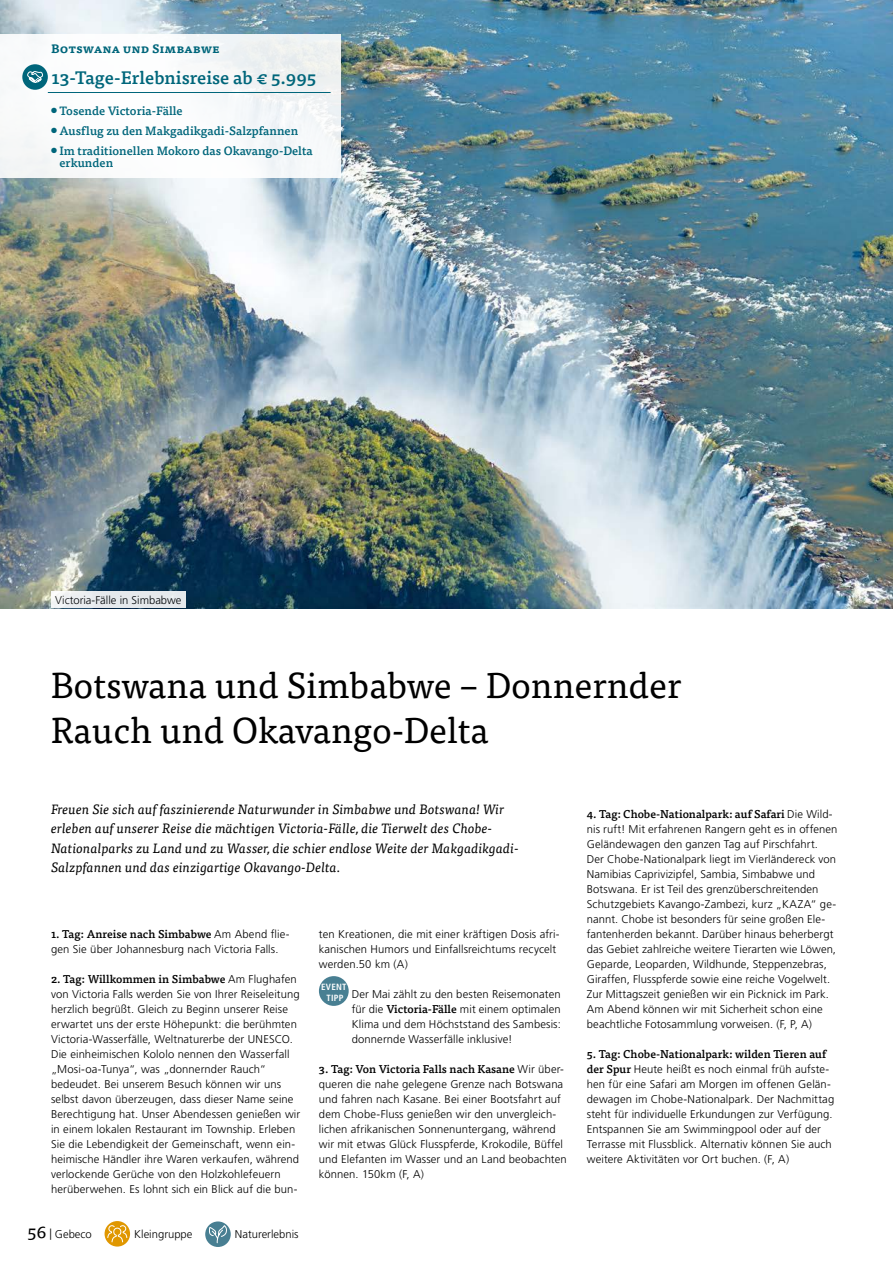
<style>
.page{position:relative;width:893px;height:1263px;background:#fff}
.page>*{position:absolute;margin:0;border:0;box-sizing:border-box;transform-origin:0 0}
.t1{font:36px/45px "Tisa OT";color:#000}
.t2{font:500 18px "Tisa OT";color:#00667b}
.t3{font:italic 13.5px/19.5px "Tisa OT";letter-spacing:.005em;color:#000}
.t4{font:500 12px/12px "Tisa OT";color:#00667b}
.t5{font:700 12px "Tisa OT";color:#00667b}
.t6{font:300 11.25px/15px "Frutiger LT Pro";letter-spacing:.01em;color:#000}
.t7{font:500 11.25px "Tisa OT";color:#000}
.t8{font:700 condensed 9px "Frutiger LT Pro";letter-spacing:.03em;color:#fff}
.s1{font-family:"Frutiger LT Pro";font-weight:300}
.s2{font-family:"Tisa OT";font-weight:400;font-size:18px}
.s3{font-family:"Tisa OT";font-weight:500}
</style>
<div class="page">
<img style="left:0;top:0;width:893px;height:608px">
<div style="left:0;top:34px;width:341px;height:143px;background:#fff"></div>
<div style="left:319px;top:976px;width:30px;height:30px;background:#487f92;border-radius:50%"></div>
<hr style="left:48px;top:92px;width:283px;height:1px;background:#00667b">
<svg style="left:22px;top:64px;width:26px;height:26px"></svg>
<svg style="left:26px;top:70px;width:18px;height:14px"></svg>
<div style="left:51px;top:591px;width:135px;height:17px;background:linear-gradient(to right,#eef1f3,#e1e6e9)"></div>
<div style="left:105px;top:1221px;width:25px;height:25px;background:#e09700;border-radius:50%"></div>
<svg style="left:107px;top:1225px;width:21px;height:18px"></svg>
<svg style="left:205px;top:1221px;width:26px;height:26px"></svg>
<svg style="left:209px;top:1222px;width:18px;height:21px"></svg>
<p class="t5" style="left:51px;top:41px;width:170px">Botswana und Simbabwe</p>
<h2 class="t2" style="left:52px;top:66px;width:266px">13-Tage-Erlebnisreise ab € 5.995</h2>
<p class="t4" style="left:51px;top:105px;width:133px">● Tosende Victoria-Fälle</p>
<p class="t4" style="left:51px;top:125px;width:249px">● Ausflug zu den Makgadikgadi-Salzpfannen</p>
<p class="t4" style="left:60px;top:145px;width:255px;text-indent:-8px">● Im traditionellen Mokoro das Okavango-Delta erkunden</p>
<p class="t6" style="left:55px;top:593px;width:128px">Victoria-Fälle in Simbabwe</p>
<h1 class="t1" style="left:51px;top:664px;width:632px">Botswana und Simbabwe – Donnernder<br>Rauch und Okavango-Delta</h1>
<p class="t3" style="left:51px;top:799px;width:469px">Freuen Sie sich auf faszinierende Naturwunder in Simbabwe und Botswana! Wir erleben auf unserer Reise die mächtigen Victoria-Fälle, die Tierwelt des Chobe-Nationalparks zu Land und zu Wasser, die schier endlose Weite der Makgadikgadi-Salzpfannen und das einzigartige Okavango-Delta.</p>
<p class="t7" style="left:51px;top:927px;width:240px">1. Tag: Anreise nach Simbabwe <span class="s1">Am Abend flie-</span></p>
<p class="t6" style="left:51px;top:942px;width:229px">gen Sie über Johannesburg nach Victoria Falls.</p>
<p class="t7" style="left:51px;top:972px;width:247px">2. Tag: Willkommen in Simbabwe <span class="s1">Am Flughafen</span></p>
<p class="t6" style="left:51px;top:987px;width:251px">von Victoria Falls werden Sie von Ihrer Reiseleitung herzlich begrüßt. Gleich zu Beginn unserer Reise erwartet uns der erste Höhepunkt: die berühmten Victoria-Wasserfälle, Weltnaturerbe der UNESCO.<br>Die einheimischen Kololo nennen den Wasserfall „Mosi-oa-Tunya“, was „donnernder Rauch“ bedeudet. Bei unserem Besuch können wir uns selbst davon überzeugen, dass dieser Name seine Berechtigung hat. Unser Abendessen genießen wir in einem lokalen Restaurant im Township. Erleben Sie die Lebendigkeit der Gemeinschaft, wenn ein&shy;heimische Händler ihre Waren verkaufen, während verlockende Gerüche von den Holzkohlefeuern herüberwehen. Es lohnt sich ein Blick auf die bun-</p>
<p class="t6" style="left:28px;top:1227px;width:66px"><span class="s2">56</span> | Gebeco</p>
<p class="t6" style="left:134px;top:1227px;width:60px">Kleingruppe</p>
<p class="t6" style="left:235px;top:1227px;width:65px">Naturerlebnis</p>
<p class="t6" style="left:319px;top:927px;width:242px">ten Kreationen, die mit einer kräftigen Dosis afri&shy;kanischen Humors und Einfallsreichtums recycelt werden.50 km (A)</p>
<p class="t8" style="left:321px;top:982px;width:27px">EVENT</p>
<p class="t6" style="left:352px;top:987px;width:210px;text-align:justify;text-indent:-25px"><sub>TIPP</sub> Der Mai zählt zu den besten Reisemonaten für die <span class="s3">Victoria-Fälle</span> mit einem optimalen Klima und dem Höchststand des Sambesis: donnernde Wasserfälle inklusive!</p>
<p class="t7" style="left:319px;top:1062px;width:247px">3. Tag: Von Victoria Falls nach Kasane <span class="s1">Wir über-</span></p>
<p class="t6" style="left:319px;top:1077px;width:249px">queren die nahe gelegene Grenze nach Botswana und fahren nach Kasane. Bei einer Bootsfahrt auf dem Chobe-Fluss genießen wir den unvergleich&shy;lichen afrikanischen Sonnenuntergang, während wir mit etwas Glück Flusspferde, Krokodile, Büffel und Elefanten im Wasser und an Land beobachten können. 150km (F, A)</p>
<p class="t7" style="left:587px;top:807px;width:247px">4. Tag: Chobe-Nationalpark: auf Safari <span class="s1">Die Wild-</span></p>
<p class="t6" style="left:587px;top:822px;width:252px">nis ruft! Mit erfahrenen Rangern geht es in offenen Geländewagen den ganzen Tag auf Pirschfahrt.<br>Der Chobe-Nationalpark liegt im Vierländereck von Namibias Caprivizipfel, Sambia, Simbabwe und Botswana. Er ist Teil des grenzüberschreitenden Schutzgebiets Kavango-Zambezi, kurz „KAZA“ ge&shy;nannt. Chobe ist besonders für seine großen Ele&shy;fantenherden bekannt. Darüber hinaus beherbergt das Gebiet zahlreiche weitere Tierarten wie Löwen, Geparde, Leoparden, Wildhunde, Steppenzebras, Giraffen, Flusspferde sowie eine reiche Vogelwelt.<br>Zur Mittagszeit genießen wir ein Picknick im Park.<br>Am Abend können wir mit Sicherheit schon eine beachtliche Fotosammlung vorweisen. (F, P, A)</p>
<p class="t7" style="left:587px;top:1047px;width:241px">5. Tag: Chobe-Nationalpark: wilden Tieren auf</p>
<p class="t6" style="left:587px;top:1062px;width:249px"><span class="s3">der Spur</span> Heute heißt es noch einmal früh aufste&shy;hen für eine Safari am Morgen im offenen Gelän&shy;dewagen im Chobe-Nationalpark. Der Nachmittag steht für individuelle Erkundungen zur Verfügung.<br>Entspannen Sie am Swimmingpool oder auf der Terrasse mit Flussblick. Alternativ können Sie auch weitere Aktivitäten vor Ort buchen. (F, A)</p>
</div>
